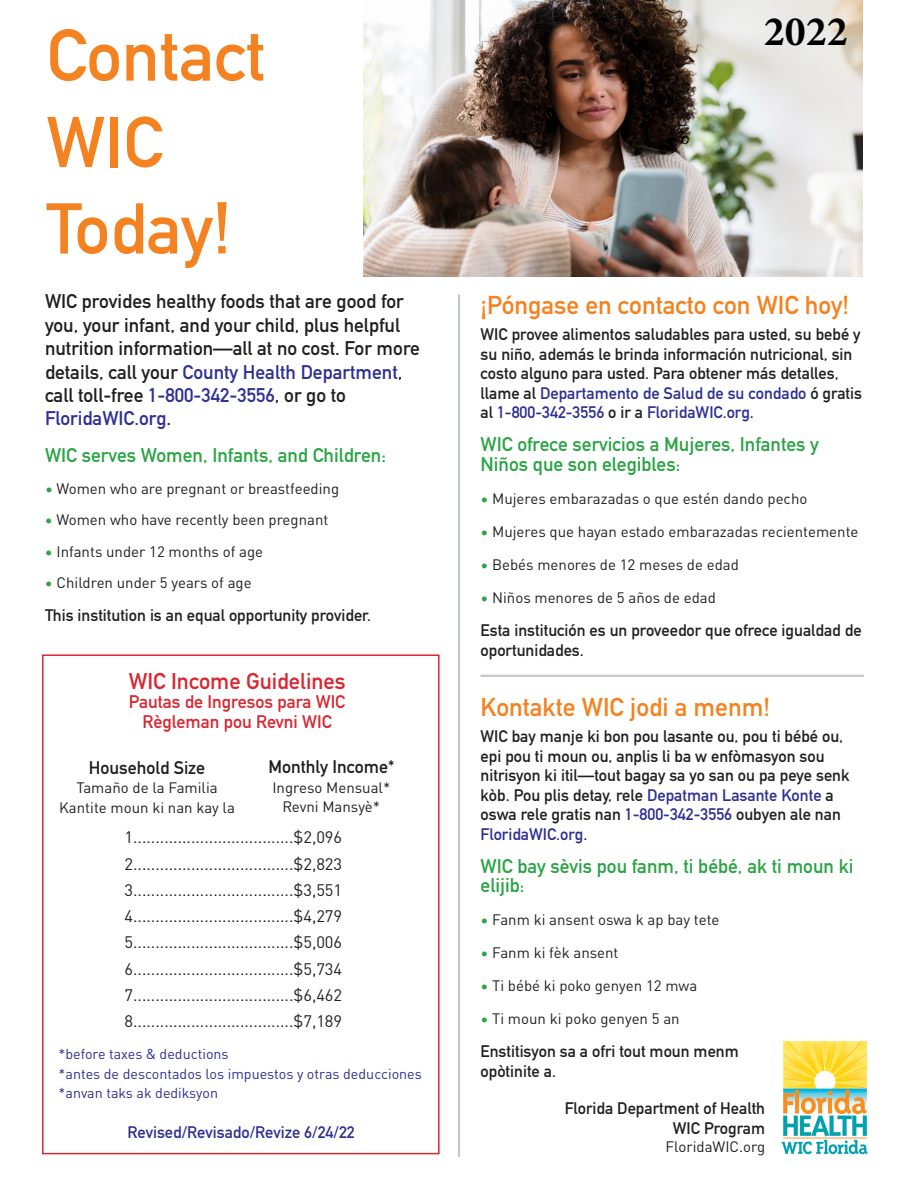
<style>
.page{position:relative;width:918px;height:1188px;background:#fff}
.page>*{position:absolute;margin:0;border:0;box-sizing:border-box;transform-origin:0 0}
.t1{font:70.5px/86.4px "DIN Mittelschrift Std";color:#f58220}
.t2{font:700 42px "Minion Pro";color:#000}
.t3{font:25.5px "DIN Mittelschrift Std";color:#f58220}
.t4{font:22.5px "DIN Mittelschrift Std";color:#d82832}
.t5{font:19.5px/23.4px "DIN Mittelschrift Std";color:#231f20}
.t6{font:19.5px/19.5px "DIN Mittelschrift Std";color:#2ba444}
.t7{font:18px "DIN Mittelschrift Std";color:#d82832}
.t8{font:18px "DIN Mittelschrift Std";color:#231f20}
.t9{font:16.5px/19.5px "DIN Mittelschrift Std";color:#231f20}
.t10{font:16.5px "DINOT";color:#231f20}
.t11{font:16.5px "DIN Mittelschrift Std";color:#2e3092}
.t12{font:15px "DINOT";color:#231f20}
.t13{font:14.25px "DINOT";color:#2e3092}
.s1{font-size:72px}
.s2{color:#2e3092}
.s3{color:#2ba444}
</style>
<div class="page">
<div style="left:42px;top:654px;width:398px;height:500px;border:2px solid #d82832"></div>
<hr style="left:458px;top:294px;width:2px;height:863px;background:#c7c8ca">
<hr style="left:481px;top:675px;width:383px;height:2px;background:#c7c8ca">
<img style="left:363px;top:0;width:500px;height:276px">
<img style="left:781px;top:1041px;width:87px;height:114px">
<p class="t1" style="left:46px;top:13px;width:220px"><span class="s1">C</span>ontact<br>WIC<br>Today<span class="s1">!</span></p>
<p class="t5" style="left:45px;top:290px;width:376px">WIC provides healthy foods that are good for you, your infant, and your child, plus helpful nutrition information—all at no cost. For more details, call your <span class="s2">County Health Department</span>, call toll-free <span class="s2">1-800-342-3556</span>, or go to <span class="s2">FloridaWIC.org</span>.</p>
<p class="t6" style="left:45px;top:446px;width:343px">WIC serves Women, Infants, and Children:</p>
<p class="t12" style="left:45px;top:477px;width:296px"><span class="s3">•</span> Women who are pregnant or breastfeeding</p>
<p class="t12" style="left:45px;top:508px;width:285px"><span class="s3">•</span> Women who have recently been pregnant</p>
<p class="t12" style="left:45px;top:540px;width:220px"><span class="s3">•</span> Infants under 12 months of age</p>
<p class="t12" style="left:45px;top:571px;width:208px"><span class="s3">•</span> Children under 5 years of age</p>
<p class="t9" style="left:45px;top:606px;width:328px">This institution is an equal opportunity provider.</p>
<p class="t4" style="left:129px;top:668px;width:218px">WIC Income Guidelines</p>
<p class="t7" style="left:129px;top:691px;width:218px">Pautas de Ingresos para WIC</p>
<p class="t7" style="left:142px;top:711px;width:191px">Règleman pou Revni WIC</p>
<p class="t8" style="left:89px;top:757px;width:118px">Household Size</p>
<p class="t12" style="left:76px;top:776px;width:143px">Tamaño de la Familia</p>
<p class="t12" style="left:59px;top:796px;width:177px">Kantite moun ki nan kay la</p>
<p class="t8" style="left:268px;top:756px;width:127px">Monthly Income*</p>
<p class="t12" style="left:272px;top:776px;width:120px">Ingreso Mensual*</p>
<p class="t12" style="left:283px;top:795px;width:99px">Revni Mansyè*</p>
<p class="t10" style="left:125px;top:825px;width:219px">1....................................$2,096</p>
<p class="t10" style="left:125px;top:851px;width:219px">2....................................$2,823</p>
<p class="t10" style="left:125px;top:877px;width:219px">3....................................$3,551</p>
<p class="t10" style="left:125px;top:904px;width:219px">4....................................$4,279</p>
<p class="t10" style="left:125px;top:930px;width:219px">5....................................$5,006</p>
<p class="t10" style="left:125px;top:956px;width:219px">6....................................$5,734</p>
<p class="t10" style="left:125px;top:982px;width:219px">7....................................$6,462</p>
<p class="t10" style="left:125px;top:1009px;width:219px">8....................................$7,189</p>
<p class="t13" style="left:58px;top:1043px;width:172px">*before taxes &amp; deductions</p>
<p class="t13" style="left:58px;top:1063px;width:365px">*antes de descontados los impuestos y otras deducciones</p>
<p class="t13" style="left:58px;top:1082px;width:161px">*anvan taks ak dediksyon</p>
<p class="t11" style="left:128px;top:1122px;width:229px">Revised/Revisado/Revize 6/24/22</p>
<h2 class="t2" style="left:764px;top:2px;width:85px">2022</h2>
<p class="t3" style="left:481px;top:290px;width:370px">¡Póngase en contacto con WIC hoy!</p>
<p class="t9" style="left:481px;top:325px;width:383px">WIC provee alimentos saludables para usted, su bebé y su niño, además le brinda información nutricional, sin costo alguno para usted. Para obtener más detalles, llame al <span class="s2">Departamento de Salud de su condado</span> ó gratis al <span class="s2">1-800-342-3556</span> o ir a <span class="s2">FloridaWIC.org</span>.</p>
<p class="t6" style="left:481px;top:435px;width:340px">WIC ofrece servicios a Mujeres, Infantes y<br>Niños que son elegibles:</p>
<p class="t12" style="left:481px;top:487px;width:328px"><span class="s3">•</span> Mujeres embarazadas o que estén dando pecho</p>
<p class="t12" style="left:481px;top:520px;width:379px"><span class="s3">•</span> Mujeres que hayan estado embarazadas recientemente</p>
<p class="t12" style="left:481px;top:553px;width:260px"><span class="s3">•</span> Bebés menores de 12 meses de edad</p>
<p class="t12" style="left:481px;top:586px;width:237px"><span class="s3">•</span> Niños menores de 5 años de edad</p>
<p class="t9" style="left:481px;top:621px;width:383px">Esta institución es un proveedor que ofrece igualdad de oportunidades.</p>
<p class="t3" style="left:481px;top:692px;width:291px">Kontakte WIC jodi a menm!</p>
<p class="t9" style="left:481px;top:727px;width:371px">WIC bay manje ki bon pou lasante ou, pou ti bébé ou, epi pou ti moun ou, anplis li ba w enfòmasyon sou nitrisyon ki itil—tout bagay sa yo san ou pa peye senk kòb. Pou plis detay, rele <span class="s2">Depatman Lasante Konte</span> a oswa rele gratis nan <span class="s2">1-800-342-3556</span> oubyen ale nan <span class="s2">FloridaWIC.org</span>.</p>
<p class="t6" style="left:481px;top:856px;width:374px">WIC bay sèvis pou fanm, ti bébé, ak ti moun ki elijib:</p>
<p class="t12" style="left:481px;top:908px;width:240px"><span class="s3">•</span> Fanm ki ansent oswa k ap bay tete</p>
<p class="t12" style="left:481px;top:941px;width:140px"><span class="s3">•</span> Fanm ki fèk ansent</p>
<p class="t12" style="left:481px;top:974px;width:218px"><span class="s3">•</span> Ti bébé ki poko genyen 12 mwa</p>
<p class="t12" style="left:481px;top:1007px;width:201px"><span class="s3">•</span> Ti moun ki poko genyen 5 an</p>
<p class="t9" style="left:481px;top:1042px;width:260px">Enstitisyon sa a ofri tout moun menm opòtinite a.</p>
<p class="t9" style="left:565px;top:1099px;width:202px">Florida Department of Health</p>
<p class="t9" style="left:673px;top:1118px;width:94px">WIC Program</p>
<p class="t12" style="left:665px;top:1135px;width:101px">FloridaWIC.org</p>
</div>
